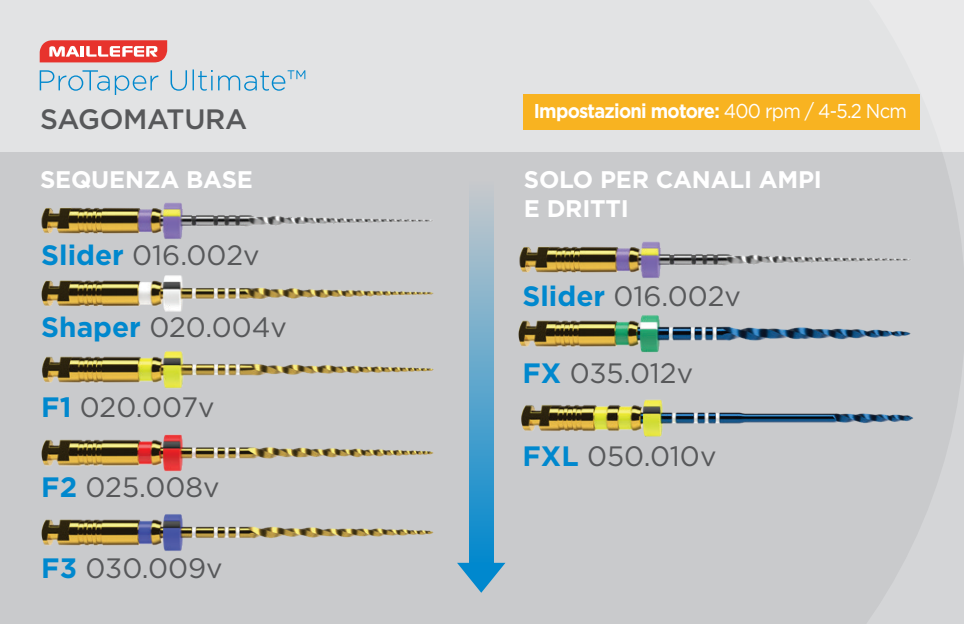
<style>
.page{position:relative;width:964px;height:624px;background:#fff}
.page>*{position:absolute;margin:0;border:0;box-sizing:border-box;transform-origin:0 0}
.t1{font:28px "Gotham";color:#57585a}
.t2{font:500 28px "Gotham";letter-spacing:-.01em;color:#57585a}
.t3{font:700 24px/28px "Gotham";letter-spacing:-.01em;color:#fff}
.t4{font:700 20px "Gotham";letter-spacing:-.04em;color:#fff;scale:.92 1}
.s1{font-weight:400}
.s2{font-weight:700;color:#0088ce}
</style>
<div class="page">
<div style="left:0;top:151px;width:964px;height:473px;background:#c9cacc"></div>
<div style="left:0;top:0;width:964px;height:151px;background:#e2e3e4"></div>
<div style="left:523px;top:95px;width:397px;height:35px;background:#f8b321"></div>
<img style="left:498px;top:303px;width:443px;height:60px">
<img style="left:505px;top:229px;width:436px;height:59px">
<img style="left:501px;top:384px;width:427px;height:66px">
<svg style="left:457px;top:562px;width:48px;height:30px"></svg>
<div style="left:469px;top:181px;width:25px;height:386px;background:linear-gradient(to bottom,#c7c9cc,#0188cd)"></div>
<img style="left:28px;top:190px;width:435px;height:59px">
<img style="left:22px;top:504px;width:443px;height:58px">
<img style="left:24px;top:340px;width:441px;height:59px">
<img style="left:22px;top:263px;width:443px;height:59px">
<img style="left:22px;top:423px;width:443px;height:59px">
<svg style="left:40px;top:40px;width:127px;height:22px;background:#ec6763"></svg>
<svg style="left:40px;top:69px;width:265px;height:26px"></svg>
<p class="t2" style="left:40px;top:101px;width:209px">SAGOMATURA</p>
<p class="t4" style="left:534px;top:97px;width:407px">Impostazioni motore: <span class="s1">400 rpm / 4-5.2 Ncm</span></p>
<p class="t3" style="left:40px;top:166px;width:214px">SEQUENZA BASE</p>
<p class="t3" style="left:524px;top:166px;width:299px">SOLO PER CANALI AMPI<br>E DRITTI</p>
<p class="t1" style="left:41px;top:237px;width:220px"><span class="s2">Slider</span> 016.002v</p>
<p class="t1" style="left:41px;top:309px;width:247px"><span class="s2">Shaper</span> 020.004v</p>
<p class="t1" style="left:41px;top:389px;width:175px"><span class="s2">F1</span> 020.007v</p>
<p class="t1" style="left:41px;top:469px;width:180px"><span class="s2">F2</span> 025.008v</p>
<p class="t1" style="left:41px;top:550px;width:183px"><span class="s2">F3</span> 030.009v</p>
<p class="t1" style="left:522px;top:278px;width:220px"><span class="s2">Slider</span> 016.002v</p>
<p class="t1" style="left:522px;top:355px;width:172px"><span class="s2">FX</span> 035.012v</p>
<p class="t1" style="left:522px;top:438px;width:195px"><span class="s2">FXL</span> 050.010v</p>
</div>
